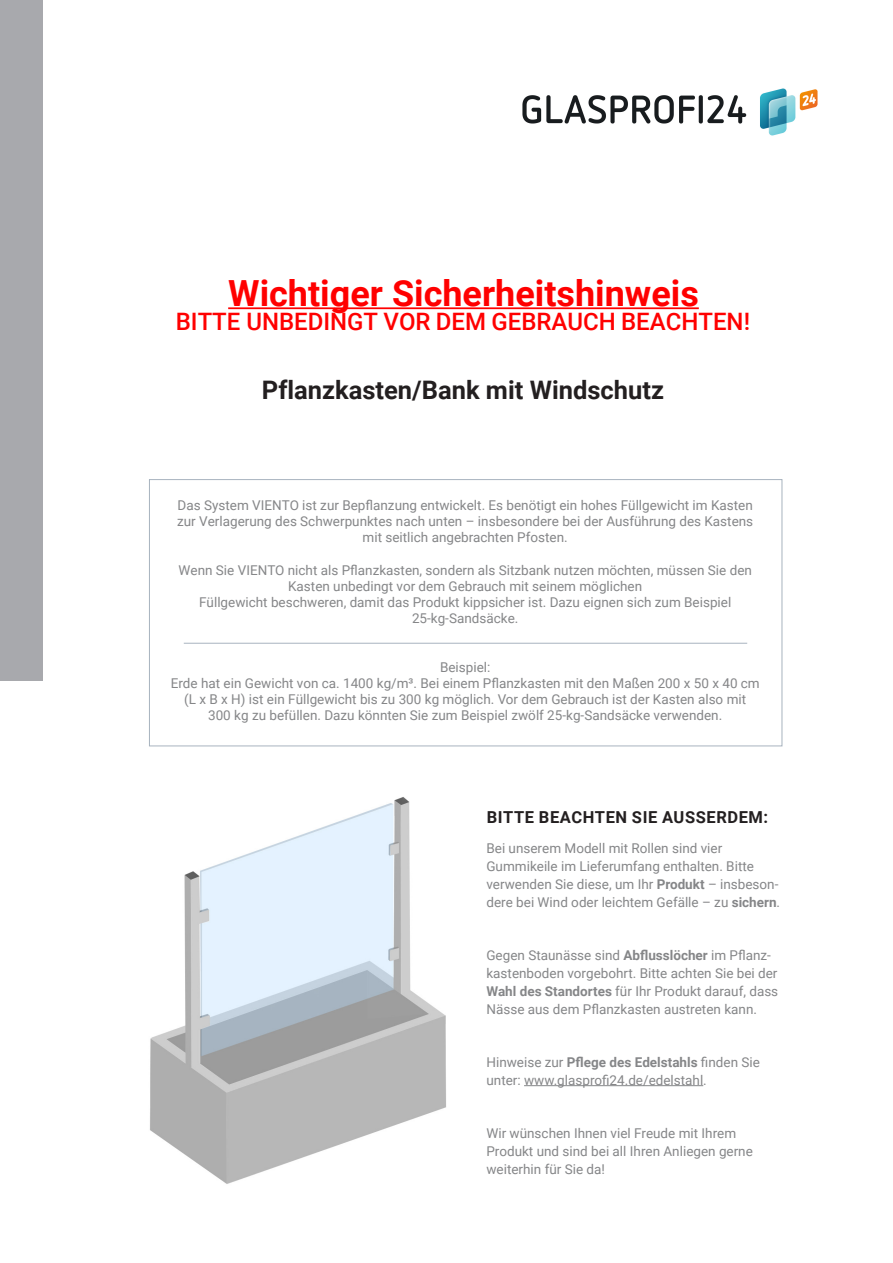
<style>
.page{position:relative;width:893px;height:1263px;background:#fff}
.page>*{position:absolute;margin:0;border:0;box-sizing:border-box;transform-origin:0 0}
.t1{font:700 36px "Roboto";color:#f00}
.t2{font:700 25.5px "Roboto";color:#231f20}
.t3{font:500 24px "Roboto";color:#f00}
.Randbemerkung{font:700 16.5px "Roboto";letter-spacing:.035em;color:#231f20}
.Grundschrift{font:13.5px/18px "Roboto";color:#858688}
.s1{font-weight:700}
</style>
<div class="page">
<img style="left:522px;top:88px;width:296px;height:48px">
<div style="left:0;top:0;width:43px;height:680px;background:#a8a9ad"></div>
<img style="left:150px;top:797px;width:296px;height:387px">
<hr style="left:228px;top:307px;width:471px;height:2px;background:#f00">
<hr style="left:184px;top:643px;width:563px;height:1px;background:#a8b3bf">
<div style="left:149px;top:479px;width:633px;height:267px;border:1px solid #a8b3bf"></div>
<hr style="left:524px;top:1085px;width:179px;height:1px;background:#858688">
<p class="t1" style="left:228px;top:268px;width:472px">Wichtiger Sicherheitshinweis</p>
<p class="t3" style="left:176px;top:304px;width:576px">BITTE UNBEDINGT VOR DEM GEBRAUCH BEACHTEN!</p>
<p class="t2" style="left:262px;top:372px;width:404px">Pflanzkasten/Bank mit Windschutz</p>
<p class="Grundschrift" style="left:177px;top:496px;width:578px;line-height:16.2px">Das System VIENTO ist zur Bepflanzung entwickelt. Es benötigt ein hohes Füllgewicht im Kasten zur Verlagerung des Schwerpunktes nach unten – insbesondere bei der Ausführung des Kastens</p>
<p class="Grundschrift" style="left:363px;top:528px;width:207px">mit seitlich angebrachten Pfosten.</p>
<p class="Grundschrift" style="left:179px;top:561px;width:575px;line-height:16.2px;text-align:center">Wenn Sie VIENTO nicht als Pflanzkasten, sondern als Sitzbank nutzen möchten, müssen Sie den Kasten unbedingt vor dem Gebrauch mit seinem möglichen<br>Füllgewicht beschweren, damit das Produkt kippsicher ist. Dazu eignen sich zum Beispiel 25-kg-Sandsäcke.</p>
<p class="Grundschrift" style="left:440px;top:657px;width:52px">Beispiel:</p>
<p class="Grundschrift" style="left:171px;top:675px;width:591px;line-height:16.2px;text-align:center">Erde hat ein Gewicht von ca. 1400 kg/m³. Bei einem Pflanzkasten mit den Maßen 200 x 50 x 40 cm (L x B x H) ist ein Füllgewicht bis zu 300 kg möglich. Vor dem Gebrauch ist der Kasten also mit<br>300 kg zu befüllen. Dazu könnten Sie zum Beispiel zwölf 25-kg-Sandsäcke verwenden.</p>
<p class="Randbemerkung" style="left:487px;top:806px;width:283px">BITTE BEACHTEN SIE AUSSERDEM:</p>
<p class="Grundschrift" style="left:486px;top:838px;width:295px">Bei unserem Modell mit Rollen sind vier Gummikeile im Lieferumfang enthalten. Bitte verwenden Sie diese, um Ihr <span class="s1">Produkt</span> – insbeson&shy;dere bei Wind oder leichtem Gefälle – zu <span class="s1">sichern</span>.</p>
<p class="Grundschrift" style="left:486px;top:945px;width:293px">Gegen Staunässe sind <span class="s1">Abflusslöcher</span> im Pflanz&shy;kastenboden vorgebohrt. Bitte achten Sie bei der <span class="s1">Wahl des Standortes</span> für Ihr Produkt darauf, dass Nässe aus dem Pflanzkasten austreten kann.</p>
<p class="Grundschrift" style="left:486px;top:1052px;width:275px">Hinweise zur <span class="s1">Pflege des Edelstahls</span> finden Sie unter: www.glasprofi24.de/edelstahl.</p>
<p class="Grundschrift" style="left:486px;top:1123px;width:268px">Wir wünschen Ihnen viel Freude mit Ihrem<br>Produkt und sind bei all Ihren Anliegen gerne weiterhin für Sie da!</p>
</div>
